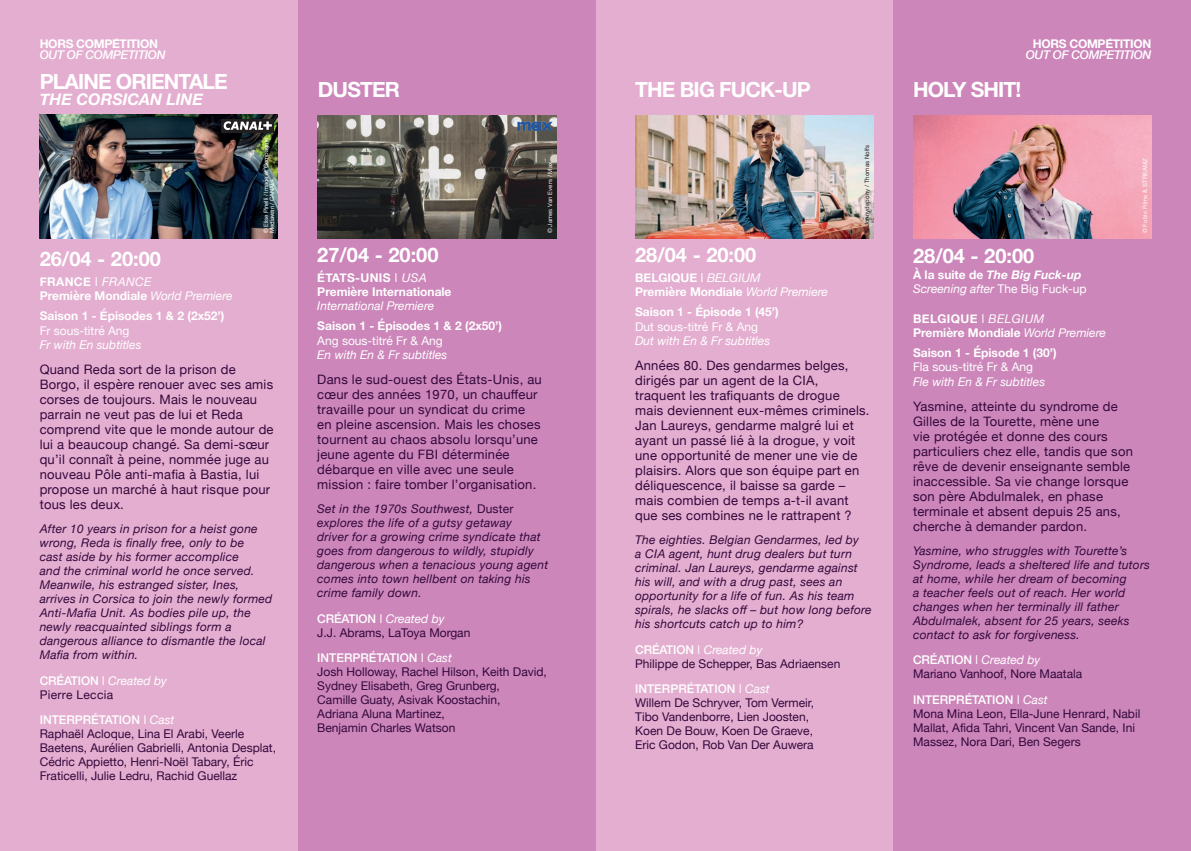
<style>
.page{position:relative;width:1191px;height:851px;background:#fff}
.page>*{position:absolute;margin:0;border:0;box-sizing:border-box;transform-origin:0 0}
.t1{font:21px "Canneseries 2022";letter-spacing:-.04em;color:#fff}
.t2{font:700 20px "Helvetica Neue";color:#fff}
.t3{font:italic 700 16px "Helvetica Neue";color:#fff}
.t4{font:13px/15px "Helvetica Neue";letter-spacing:.02em;color:#33083c}
.t5{font:italic 12px/14px "Helvetica Neue";letter-spacing:.02em;color:#33083c}
.t6{font:12px/14px "Helvetica Neue";color:#33083c}
.t7{font:700 12px/14px "Helvetica Neue";color:#fff}
.t8{font:italic 12px/14px "Helvetica Neue";color:#fff}
.t9{font:12px "Helvetica Neue";color:#fff}
.t10{font:italic 500 12px "Helvetica Neue";letter-spacing:-.025em;color:#fff}
.t11{font:12px "Canneseries 2022";letter-spacing:-.025em;color:#fff}
.t12{font:12px/14px "Helvetica Neue";letter-spacing:.03em;color:#33083c}
.t13{font:6px "Helvetica Neue";letter-spacing:.02em;color:#fff}
.t14{font:6px/6px "Helvetica Neue";letter-spacing:-.01em;color:#fff}
.t15{font:6px "Helvetica Neue";letter-spacing:.02em;color:#231f20}
.s1{font-weight:400;font-style:italic}
.s2{font-weight:500;color:#fff}
.s3{font-style:italic;color:#fff}
.s4{font-style:normal}
.s5{font-weight:700;font-style:normal}
.s6{font-weight:700}
</style>
<div class="page">
<div style="left:595px;top:0;width:298px;height:850px;background:#e4aed0"></div>
<div style="left:893px;top:0;width:298px;height:850px;background:#cc86ba"></div>
<div style="left:298px;top:0;width:297px;height:850px;background:#cc86ba"></div>
<div style="left:0;top:0;width:298px;height:850px;background:#e4aed0"></div>
<img style="left:635px;top:115px;width:238px;height:123px">
<img style="left:913px;top:115px;width:238px;height:124px">
<img style="left:40px;top:114px;width:238px;height:124px">
<div style="left:221px;top:119px;width:53px;height:13px;background:#231f20"></div>
<svg style="left:223px;top:121px;width:49px;height:9px"></svg>
<svg style="left:318px;top:115px;width:238px;height:124px"></svg>
<img style="left:517px;top:119px;width:35px;height:14px">
<p class="t11" style="left:40px;top:37px;width:120px">HORS COMPÉTITION</p>
<p class="t10" style="left:40px;top:44px;width:127px">OUT OF COMPETITION</p>
<h1 class="t1" style="left:40px;top:70px;width:190px">PLAINE ORIENTALE</h1>
<p class="t3" style="left:40px;top:87px;width:165px">THE CORSICAN LINE</p>
<p class="t14" style="left:263px;top:233px;width:97px;rotate:-90deg">© Elise Pinelli / Image et Compagnie<br>Mediawan / CANAL+</p>
<p class="t13" style="left:268px;top:232px;width:58px;rotate:-90deg">© All rights reserved</p>
<h2 class="t2" style="left:40px;top:243px;width:123px">26/04 - 20:00</h2>
<p class="t7" style="left:40px;top:275px;width:194px">FRANCE <span class="s1">FRANCE<br></span>Première Mondiale <span class="s1">World Premiere</span></p>
<p class="t7" style="left:40px;top:309px;width:186px">Saison 1 - Épisodes 1 &amp; 2 (2x52’)</p>
<p class="t9" style="left:40px;top:322px;width:91px">Fr sous-titré Ang</p>
<p class="t8" style="left:40px;top:338px;width:103px">Fr with En subtitles</p>
<p class="t4" style="left:40px;top:362px;width:235px">Quand Reda sort de la prison de<br>Borgo, il espère renouer avec ses amis corses de toujours. Mais le nouveau parrain ne veut pas de lui et Reda comprend vite que le monde autour de lui a beaucoup changé. Sa demi-sœur qu’il connaît à peine, nommée juge au nouveau Pôle anti-mafia à Bastia, lui propose un marché à haut risque pour tous les deux.</p>
<p class="t5" style="left:40px;top:522px;width:234px">After 10 years in prison for a heist gone wrong, Reda is finally free, only to be<br>cast aside by his former accomplice<br>and the criminal world he once served.<br>Meanwile, his estranged sister, Ines, arrives in Corsica to join the newly formed Anti- Mafia Unit. As bodies pile up, the newly reacquainted siblings form a dangerous alliance to dismantle the local Mafia from within.</p>
<p class="t12" style="left:40px;top:674px;width:129px"><span class="s2">CRÉATION</span> <span class="s3">Created by<br></span>Pierre Leccia</p>
<p class="t6" style="left:40px;top:713px;width:238px"><span class="s2">INTERPRÉTATION</span> <span class="s3">Cast<br></span>Raphaël Acloque, Lina El Arabi, Veerle Baetens, Aurélien Gabrielli, Antonia Desplat, Cédric Appietto, Henri-Noël Tabary, Éric Fraticelli, Julie Ledru, Rachid Guellaz</p>
<h1 class="t1" style="left:318px;top:78px;width:84px">DUSTER</h1>
<h1 class="t1" style="left:635px;top:78px;width:177px">THE BIG FUCK-UP</h1>
<p class="t11" style="left:1032px;top:37px;width:120px">HORS COMPÉTITION</p>
<p class="t10" style="left:1025px;top:45px;width:127px">OUT OF COMPETITION</p>
<h1 class="t1" style="left:913px;top:78px;width:110px">HOLY SHIT!</h1>
<p class="t15" style="left:862px;top:233px;width:90px;rotate:-90deg">© Jonnydepony / Thomas Nolfs</p>
<p class="t13" style="left:545px;top:233px;width:73px;rotate:-90deg">© James Van Evers / Max</p>
<p class="t13" style="left:1140px;top:233px;width:76px;rotate:-90deg">© Fobic Films &amp; STREAMZ</p>
<h2 class="t2" style="left:317px;top:239px;width:123px">27/04 - 20:00</h2>
<p class="t7" style="left:317px;top:271px;width:136px">ÉTATS-UNIS <span class="s1">USA<br></span>Première Internationale</p>
<p class="t8" style="left:317px;top:299px;width:118px">International Premiere</p>
<p class="t7" style="left:317px;top:319px;width:186px">Saison 1 - Épisodes 1 &amp; 2 (2x50’)</p>
<p class="t9" style="left:317px;top:332px;width:127px">Ang sous-titré Fr &amp; Ang</p>
<p class="t8" style="left:317px;top:348px;width:132px">En with En &amp; Fr subtitles</p>
<p class="t4" style="left:317px;top:372px;width:226px">Dans le sud-ouest des États-Unis, au cœur des années 1970, un chauffeur travaille pour un syndicat du crime en pleine ascension. Mais les choses tournent au chaos absolu lorsqu’une jeune agente du FBI déterminée débarque en ville avec une seule mission : faire tomber l’organisation.</p>
<p class="t5" style="left:317px;top:502px;width:232px">Set in the 1970s Southwest, <span class="s4">Duster </span>explores the life of a gutsy getaway<br>driver for a growing crime syndicate that goes from dangerous to wildly, stupidly dangerous when a tenacious young agent comes into town hellbent on taking his crime family down.</p>
<p class="t6" style="left:317px;top:612px;width:155px"><span class="s2">CRÉATION</span> <span class="s3">Created by<br></span>J.J. Abrams, LaToya Morgan</p>
<p class="t6" style="left:317px;top:651px;width:231px"><span class="s2">INTERPRÉTATION</span> <span class="s3">Cast<br></span>Josh Holloway, Rachel Hilson, Keith David,<br>Sydney Elisabeth, Greg Grunberg,<br>Camille Guaty, Asivak Koostachin,<br>Adriana Aluna Martinez,<br>Benjamin Charles Watson</p>
<h2 class="t2" style="left:635px;top:239px;width:123px">28/04 - 20:00</h2>
<p class="t7" style="left:635px;top:271px;width:194px">BELGIQUE <span class="s1">BELGIUM<br></span>Première Mondiale <span class="s1">World Premiere</span></p>
<p class="t7" style="left:635px;top:305px;width:145px">Saison 1 - Épisode 1 (45’)</p>
<p class="t9" style="left:635px;top:318px;width:124px">Dut sous-titré Fr &amp; Ang</p>
<p class="t8" style="left:635px;top:334px;width:136px">Dut with En &amp; Fr subtitles</p>
<p class="t4" style="left:635px;top:358px;width:236px">Années 80. Des gendarmes belges, dirigés par un agent de la CIA, traquent les trafiquants de drogue mais deviennent eux-mêmes criminels.<br>Jan Laureys, gendarme malgré lui et ayant un passé lié à la drogue, y voit une opportunité de mener une vie de plaisirs. Alors que son équipe part en déliquescence, il baisse sa garde – mais combien de temps a-t-il avant que ses combines ne le rattrapent ?</p>
<p class="t5" style="left:635px;top:533px;width:238px">The eighties. Belgian Gendarmes, led by<br>a CIA agent, hunt drug dealers but turn criminal. Jan Laureys, gendarme against his will, and with a drug past, sees an opportunity for a life of fun. As his team spirals, he slacks off – but how long before his shortcuts catch up to him?</p>
<p class="t6" style="left:635px;top:643px;width:207px"><span class="s2">CRÉATION</span> <span class="s3">Created by<br></span>Philippe de Schepper, Bas Adriaensen</p>
<p class="t6" style="left:635px;top:682px;width:180px"><span class="s2">INTERPRÉTATION</span> <span class="s3">Cast<br></span>Willem De Schryver, Tom Vermeir,<br>Tibo Vandenborre, Lien Joosten,<br>Koen De Bouw, Koen De Graeve,<br>Eric Godon, Rob Van Der Auwera</p>
<h2 class="t2" style="left:913px;top:240px;width:123px">28/04 - 20:00</h2>
<p class="t8" style="left:913px;top:268px;width:175px"><span class="s5">À la suite de</span> <span class="s6">The Big Fuck-up<br></span>Screening after <span class="s4">The Big Fuck-up</span></p>
<p class="t7" style="left:913px;top:312px;width:194px">BELGIQUE <span class="s1">BELGIUM<br></span>Première Mondiale <span class="s1">World Premiere</span></p>
<p class="t7" style="left:913px;top:346px;width:145px">Saison 1 - Épisode 1 (30’)</p>
<p class="t9" style="left:913px;top:358px;width:122px">Fla sous-titré Fr &amp; Ang</p>
<p class="t8" style="left:913px;top:375px;width:134px">Fle with En &amp; Fr subtitles</p>
<p class="t4" style="left:913px;top:399px;width:221px">Yasmine, atteinte du syndrome de<br>Gilles de la Tourette, mène une<br>vie protégée et donne des cours particuliers chez elle, tandis que son rêve de devenir enseignante semble inaccessible. Sa vie change lorsque son père Abdulmalek, en phase terminale et absent depuis 25 ans, cherche à demander pardon.</p>
<p class="t5" style="left:913px;top:544px;width:238px">Yasmine, who struggles with Tourette’s Syndrome, leads a sheltered life and tutors at home, while her dream of becoming<br>a teacher feels out of reach. Her world changes when her terminally ill father Abdulmalek, absent for 25 years, seeks contact to ask for forgiveness.</p>
<p class="t6" style="left:913px;top:653px;width:171px"><span class="s2">CRÉATION</span> <span class="s3">Created by<br></span>Mariano Vanhoof, Nore Maatala</p>
<p class="t6" style="left:913px;top:692px;width:229px"><span class="s2">INTERPRÉTATION</span> <span class="s3">Cast<br></span>Mona Mina Leon, Ella-June Henrard, Nabil Mallat, Afida Tahri, Vincent Van Sande, Ini Massez, Nora Dari, Ben Segers</p>
</div>
